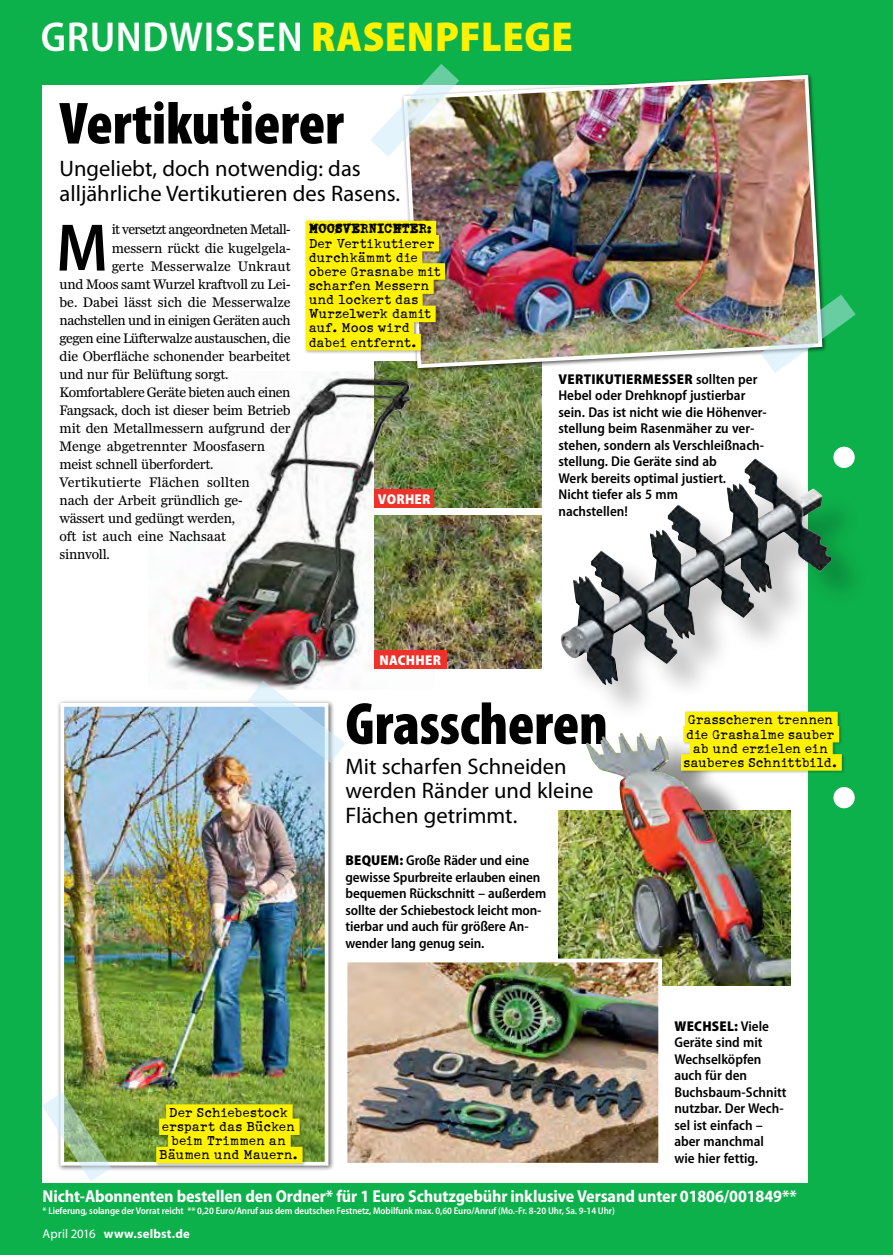
<style>
.page{position:relative;width:893px;height:1255px;background:#fff}
.page>*{position:absolute;margin:0;border:0;box-sizing:border-box;transform-origin:0 0}
.t1{font:600 semi-condensed 67.8px "Myriad Pro";color:#000}
.t2{font:900 condensed 60px "Myriad Pro";letter-spacing:-.005em;color:#000}
.t3{font:600 semi-condensed 42px "Myriad Pro";color:#fff}
.t4{font:900 semi-condensed 42px "Myriad Pro";letter-spacing:.015em;color:#fff200}
.t5{font:22.5px/24.8px "Myriad Pro";color:#000}
.t6{font:700 semi-condensed 17.25px "Myriad Pro";letter-spacing:-.005em;color:#fff}
.t7{font:15px/14.1px "Schmutz Pro Cleaned";letter-spacing:.03em;color:#000;text-align:center}
.t8{font:15px "Schmutz Pro Clogged";letter-spacing:.025em;color:#000}
.t9{font:600 semi-condensed 14.25px/16.5px "Myriad Pro";color:#000}
.t10{font:14.25px "Miller Daily";letter-spacing:-.02em;color:#000}
.t11{font:14.25px "Miller Daily";color:#000}
.t12{font:14.25px "Miller Daily";letter-spacing:-.04em;color:#000}
.t13{font:14.25px "Miller Daily";letter-spacing:.015em;color:#000}
.t14{font:14.25px "Miller Daily";letter-spacing:.01em;color:#000}
.t15{font:900 semi-condensed 14.25px "Myriad Pro";letter-spacing:.02em;color:#fff}
.t16{font:700 12.75px "Myriad Pro";letter-spacing:.01em;color:#fff}
.t17{font:600 semi-condensed 9.75px "Myriad Pro";letter-spacing:-.005em;color:#fff}
.s1{font-weight:900}
.s2{font-weight:400}
</style>
<div class="page">
<div style="left:0;top:0;width:893px;height:1254px;background:#0db14b"></div>
<div style="left:43px;top:85px;width:765px;height:1097px;background:#fff"></div>
<img style="left:374px;top:361px;width:167px;height:146px">
<div style="left:609px;top:733px;width:161px;height:147px;background:#000;opacity:.44"></div>
<img style="left:586px;top:733px;width:134px;height:77px">
<img style="left:558px;top:810px;width:233px;height:175px">
<img style="left:349px;top:963px;width:308px;height:198px">
<div style="left:344px;top:958px;width:318px;height:208px;border:4px solid #fff"></div>
<img style="left:434px;top:515px;width:107px;height:153px">
<img style="left:401px;top:74px;width:423px;height:296px">
<div style="left:57px;top:699px;width:278px;height:472px;background:#000;opacity:.6"></div>
<img style="left:65px;top:708px;width:258px;height:452px">
<div style="left:60px;top:703px;width:268px;height:462px;border:4px solid #fff"></div>
<img style="left:164px;top:371px;width:270px;height:316px">
<img style="left:272px;top:379px;width:141px;height:98px">
<div style="left:374px;top:489px;width:60px;height:18px;background:#ee3129"></div>
<div style="left:374px;top:650px;width:72px;height:18px;background:#ee3129"></div>
<div style="left:563px;top:462px;width:307px;height:261px;background:#000;opacity:.22"></div>
<img style="left:561px;top:459px;width:213px;height:226px">
<div style="left:833px;top:446px;width:22px;height:22px;background:#fff;border-radius:50%"></div>
<div style="left:833px;top:787px;width:22px;height:21px;background:#fff;border-radius:50%"></div>
<div style="left:304px;top:219px;width:145px;height:135px;background:#000;opacity:.3"></div>
<div style="left:306px;top:221px;width:130px;height:16px;background:#fff200"></div>
<div style="left:306px;top:235px;width:133px;height:16px;background:#fff200"></div>
<div style="left:306px;top:249px;width:116px;height:16px;background:#fff200"></div>
<div style="left:306px;top:263px;width:139px;height:17px;background:#fff200"></div>
<div style="left:306px;top:277px;width:128px;height:17px;background:#fff200"></div>
<div style="left:306px;top:291px;width:117px;height:17px;background:#fff200"></div>
<div style="left:306px;top:305px;width:130px;height:17px;background:#fff200"></div>
<div style="left:306px;top:320px;width:108px;height:16px;background:#fff200"></div>
<div style="left:306px;top:334px;width:115px;height:16px;background:#fff200"></div>
<div style="left:679px;top:710px;width:167px;height:64px;background:#000;opacity:.3"></div>
<div style="left:685px;top:711px;width:153px;height:17px;background:#fff200"></div>
<div style="left:683px;top:725px;width:156px;height:17px;background:#fff200"></div>
<div style="left:690px;top:740px;width:143px;height:16px;background:#fff200"></div>
<div style="left:681px;top:754px;width:161px;height:16px;background:#fff200"></div>
<div style="left:155px;top:1102px;width:152px;height:65px;background:#000;opacity:.3"></div>
<div style="left:166px;top:1104px;width:127px;height:16px;background:#fff200"></div>
<div style="left:159px;top:1118px;width:141px;height:16px;background:#fff200"></div>
<div style="left:168px;top:1132px;width:123px;height:17px;background:#fff200"></div>
<div style="left:156px;top:1146px;width:147px;height:17px;background:#fff200"></div>
<svg style="left:371px;top:64px;width:88px;height:93px"></svg>
<img style="left:760px;top:294px;width:96px;height:79px">
<svg style="left:248px;top:680px;width:97px;height:83px"></svg>
<svg style="left:42px;top:1092px;width:69px;height:89px"></svg>
<h3 class="t3" style="left:41px;top:13px;width:54px">Grundw</h3>
<h3 class="t3" style="left:204px;top:13px;width:34px">issen</h3>
<h3 class="t4" style="left:311px;top:13px;width:263px">RASENPFLEGE</h3>
<h2 class="t2" style="left:60px;top:90px;width:286px">Vertikutierer</h2>
<h3 class="t5" style="left:60px;top:157px;width:342px">Ungeliebt, doch notwendig: das alljährliche Vertikutieren des Rasens.</h3>
<h1 class="t1" style="left:56px;top:210px;width:53px">M</h1>
<p class="t12" style="left:112px;top:222px;width:180px">it versetzt angeordneten Metall-</p>
<p class="t10" style="left:112px;top:240px;width:180px">messern rückt die kugelgela-</p>
<p class="t14" style="left:112px;top:258px;width:180px">gerte Messerwalze Unkraut</p>
<p class="t10" style="left:60px;top:276px;width:233px">und Moos samt Wurzel kraftvoll zu Lei-</p>
<p class="t11" style="left:60px;top:294px;width:232px">be. Dabei lässt sich die Messerwalze</p>
<p class="t10" style="left:60px;top:312px;width:233px">nachstellen und in einigen Geräten auch</p>
<p class="t10" style="left:60px;top:330px;width:232px">gegen eine Lüfterwalze austauschen, die</p>
<p class="t10" style="left:60px;top:348px;width:233px">die Oberfläche schonender bearbeitet</p>
<p class="t10" style="left:60px;top:366px;width:170px">und nur für Belüftung sorgt.</p>
<p class="t10" style="left:60px;top:384px;width:233px">Komfortablere Geräte bieten auch einen</p>
<p class="t10" style="left:60px;top:402px;width:233px">Fangsack, doch ist dieser beim Betrieb</p>
<p class="t10" style="left:60px;top:420px;width:233px">mit den Metallmessern aufgrund der</p>
<p class="t11" style="left:60px;top:438px;width:207px">Menge abgetrennter Moosfasern</p>
<p class="t10" style="left:60px;top:456px;width:156px">meist schnell überfordert.</p>
<p class="t13" style="left:60px;top:474px;width:192px">Vertikutierte Flächen sollten</p>
<p class="t10" style="left:60px;top:492px;width:184px">nach der Arbeit gründlich ge-</p>
<p class="t10" style="left:60px;top:510px;width:177px">wässert und gedüngt werden,</p>
<p class="t11" style="left:60px;top:529px;width:168px">oft ist auch eine Nachsaat</p>
<p class="t10" style="left:60px;top:547px;width:52px">sinnvoll.</p>
<p class="t8" style="left:309px;top:220px;width:124px">Moosvernichter:</p>
<p class="t7" style="left:309px;top:236px;width:133px;text-align:left">Der Vertikutierer durchkämmt die obere Grasnabe mit scharfen Messern und lockert das<br>Wurzelwerk damit auf. Moos wird dabei entfernt.</p>
<p class="t15" style="left:378px;top:491px;width:54px">VORHER</p>
<p class="t15" style="left:380px;top:652px;width:63px">NACHHER</p>
<p class="t9" style="left:558px;top:371px;width:210px"><span class="s1">VERTIKUTIERMESSER</span> sollten per<br>Hebel oder Drehknopf justierbar sein. Das ist nicht wie die Höhenver&shy;stellung beim Rasenmäher zu ver&shy;stehen, sondern als Verschleißnach&shy;stellung. Die Geräte sind ab<br>Werk bereits optimal justiert.<br>Nicht tiefer als 5 mm<br>nachstellen!</p>
<h2 class="t2" style="left:345px;top:690px;width:264px">Grasscheren</h2>
<h3 class="t5" style="left:345px;top:754px;width:250px">Mit scharfen Schneiden werden Ränder und kleine<br>Flächen getrimmt.</h3>
<p class="t9" style="left:345px;top:852px;width:202px"><span class="s1">BEQUEM:</span> Große Räder und eine gewisse Spurbreite erlauben einen bequemen Rückschnitt – außerdem sollte der Schiebestock leicht mon&shy;tierbar und auch für größere An&shy;wender lang genug sein.</p>
<p class="t7" style="left:159px;top:1105px;width:140px">Der Schiebestock erspart das Bücken beim Trimmen an<br>Bäumen und Mauern.</p>
<p class="t7" style="left:684px;top:713px;width:155px">Grasscheren trennen die Grashalme sauber ab und erzielen ein sauberes Schnittbild.</p>
<p class="t9" style="left:674px;top:1017px;width:114px"><span class="s1">WECHSEL:</span> Viele<br>Geräte sind mit<br>Wechselköpfen auch für den<br>Buchsbaum-Schnitt nutzbar. Der Wech&shy;sel ist einfach – aber manchmal wie hier fettig.</p>
<p class="t6" style="left:43px;top:1186px;width:756px">Nicht-Abonnenten bestellen den Ordner* für 1 Euro Schutzgebühr inklusive Versand unter 01806/001849**</p>
<p class="t17" style="left:43px;top:1205px;width:574px">* Lieferung, solange der Vorrat reicht ** 0,20 Euro/Anruf aus dem deutschen Festnetz, Mobilfunk max. 0,60 Euro/Anruf (Mo.-Fr. 8-20 Uhr, Sa. 9-14 Uhr)</p>
<p class="t16" style="left:43px;top:1226px;width:149px"><span class="s2">April 2016</span> www.selbst.de</p>
</div>
